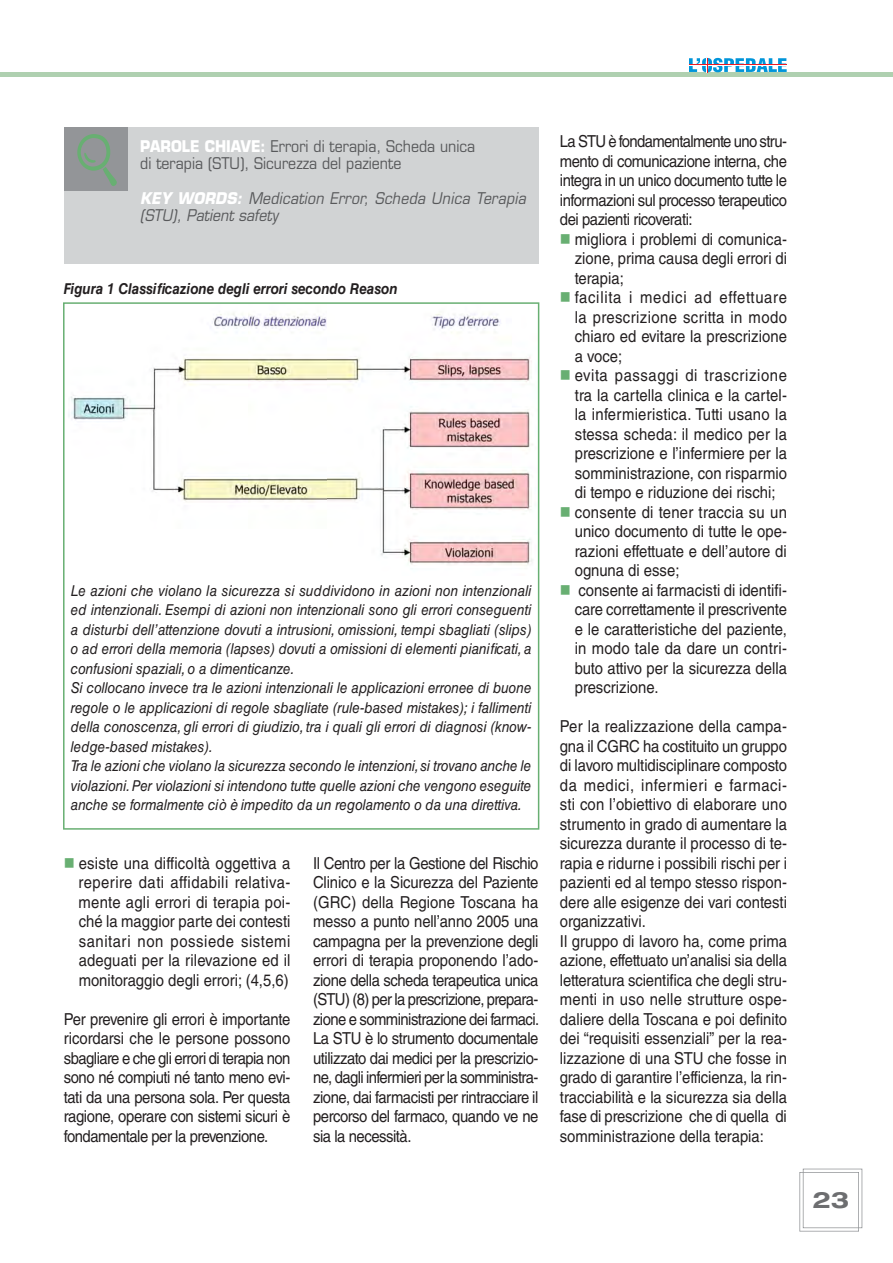
<style>
.page{position:relative;width:893px;height:1263px;background:#fff}
.page>*{position:absolute;margin:0;border:0;box-sizing:border-box;transform-origin:0 0}
.t1{font:700 expanded 22.5px "Helvetica Neue LT Std";color:#6d6e70}
.t2{font:16.5px/19.5px "Helvetica LT Std";color:#231f20;text-align:justify;scale:.9 1}
.t3{font:15.75px/17.2px "Eurostile LT Std";color:#58595b;scale:.9 1}
.t4{font:italic 15.75px/17.2px "Eurostile LT Std";letter-spacing:.015em;color:#58595b;scale:.9 1}
.t5{font:italic 15px/19.5px "Helvetica LT Std";color:#231f20;scale:.9 1}
.t6{font:italic 700 15px "Helvetica LT Std";color:#231f20;scale:.9 1}
.s1{font-weight:700;color:#fff}
</style>
<div class="page">
<div style="left:0;top:72px;width:893px;height:5px;background:#afd0b0"></div>
<svg style="left:799px;top:1168px;width:63px;height:63px"></svg>
<svg style="left:689px;top:58px;width:98px;height:14px"></svg>
<hr style="left:689px;top:65px;width:97px;height:1px;background:#ed1c24">
<div style="left:64px;top:127px;width:475px;height:137px;background:#d1d3d4"></div>
<div style="left:64px;top:128px;width:64px;height:63px;background:#939598"></div>
<svg style="left:63px;top:302px;width:476px;height:528px"></svg>
<p class="t3" style="left:140px;top:139px;width:374px"><span class="s1">PAROLE CHIAVE:</span> Errori di terapia, Scheda unica di terapia (STU), Sicurezza del paziente</p>
<p class="t4" style="left:140px;top:190px;width:430px"><span class="s1">KEY WORDS:</span> Medication Error, Scheda Unica Terapia (STU), Patient safety</p>
<p class="t6" style="left:64px;top:284px;width:372px">Figura 1 Classificazione degli errori secondo Reason</p>
<p class="t5" style="left:71px;top:582px;width:513px">Le azioni che violano la sicurezza si suddividono in azioni non intenzionali ed intenzionali. Esempi di azioni non intenzionali sono gli errori conseguenti a disturbi dell’attenzione dovuti a intrusioni, omissioni, tempi sbagliati (slips) o ad errori della memoria (lapses) dovuti a omissioni di elementi pianificati, a confusioni spaziali, o a dimenticanze.<br>Si collocano invece tra le azioni intenzionali le applicazioni erronee di buone regole o le applicazioni di regole sbagliate (rule-based mistakes); i fallimenti della conoscenza, gli errori di giudizio, tra i quali gli errori di diagnosi (know&shy;ledge-based mistakes).<br>Tra le azioni che violano la sicurezza secondo le intenzioni, si trovano anche le violazioni. Per violazioni si intendono tutte quelle azioni che vengono eseguite anche se formalmente ciò è impedito da un regolamento o da una direttiva.</p>
<p class="t2" style="left:79px;top:855px;width:237px">esiste una difficoltà oggettiva a reperire dati affidabili relativa&shy;mente agli errori di terapia poi&shy;ché la maggior parte dei contesti sanitari non possiede sistemi adeguati per la rilevazione ed il monitoraggio degli errori; (4,5,6)</p>
<p class="t2" style="left:64px;top:1011px;width:253px">Per prevenire gli errori è importante ricordarsi che le persone possono sbagliare e che gli errori di terapia non sono né compiuti né tanto meno evi&shy;tati da una persona sola. Per questa ragione, operare con sistemi sicuri è fondamentale per la prevenzione.</p>
<p class="t2" style="left:313px;top:855px;width:253px">Il Centro per la Gestione del Rischio Clinico e la Sicurezza del Paziente (GRC) della Regione Toscana ha messo a punto nell’anno 2005 una campagna per la prevenzione degli errori di terapia proponendo l’ado&shy;zione della scheda terapeutica unica (STU) (8) per la prescrizione, prepara&shy;zione e somministrazione dei farmaci.<br>La STU è lo strumento documentale utilizzato dai medici per la prescrizio&shy;ne, dagli infermieri per la somministra&shy;zione, dai farmacisti per rintracciare il percorso del farmaco, quando ve ne sia la necessità.</p>
<p class="t2" style="left:560px;top:133px;width:254px">La STU è fondamentalmente uno stru&shy;mento di comunicazione interna, che integra in un unico documento tutte le informazioni sul processo terapeutico dei pazienti ricoverati:</p>
<p class="t2" style="left:575px;top:231px;width:237px;text-align:left">migliora i problemi di comunica&shy;zione, prima causa degli errori di terapia;<br>facilita i medici ad effettuare la prescrizione scritta in modo chiaro ed evitare la prescrizione a voce;<br>evita passaggi di trascrizione tra la cartella clinica e la cartel&shy;la infermieristica. Tutti usano la stessa scheda: il medico per la prescrizione e l’infermiere per la somministrazione, con risparmio di tempo e riduzione dei rischi; consente di tener traccia su un unico documento di tutte le ope&shy;razioni effettuate e dell’autore di ognuna di esse;<br>consente ai farmacisti di identifi&shy;care correttamente il prescrivente e le caratteristiche del paziente, in modo tale da dare un contri&shy;buto attivo per la sicurezza della prescrizione.</p>
<p class="t2" style="left:560px;top:718px;width:254px;text-align:left">Per la realizzazione della campa&shy;gna il CGRC ha costituito un gruppo di lavoro multidisciplinare composto da medici, infermieri e farmaci&shy;sti con l’obiettivo di elaborare uno strumento in grado di aumentare la sicurezza durante il processo di te&shy;rapia e ridurne i possibili rischi per i pazienti ed al tempo stesso rispon&shy;dere alle esigenze dei vari contesti organizzativi.<br>Il gruppo di lavoro ha, come prima azione, effettuato un’analisi sia della letteratura scientifica che degli stru&shy;menti in uso nelle strutture ospe&shy;daliere della Toscana e poi definito dei “requisiti essenziali” per la rea&shy;lizzazione di una STU che fosse in grado di garantire l’efficienza, la rin&shy;tracciabilità e la sicurezza sia della fase di prescrizione che di quella di somministrazione della terapia:</p>
<h1 class="t1" style="left:812px;top:1192px;width:38px">23</h1>
</div>
